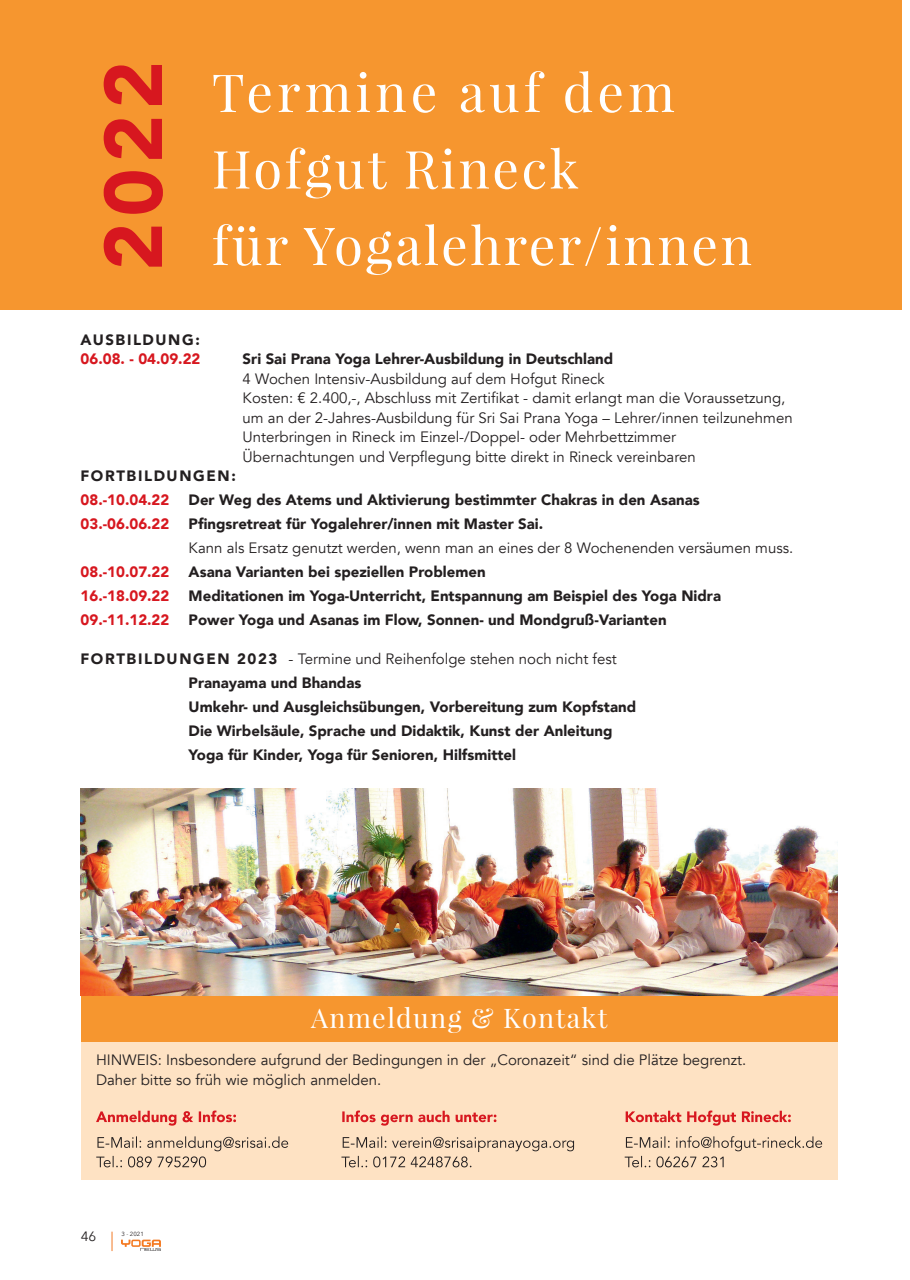
<style>
.page{position:relative;width:910px;height:1280px;background:#fff}
.page>*{position:absolute;margin:0;border:0;box-sizing:border-box;transform-origin:0 0}
.t1{font:900 81px "Avenir";color:#d7171f}
.t2{font:52.5px "Playfair Display";letter-spacing:.05em;color:#fff}
.t3{font:52.5px "Playfair Display";letter-spacing:.08em;color:#fff}
.t4{font:27px "Playfair Display";letter-spacing:.05em;color:#fff}
.t5{font:15px/19.5px "Avenir";color:#231f20}
.t6{font:900 15px "Avenir";color:#231f20}
.t7{font:900 15px "Avenir";color:#d7171f}
.t8{font:900 15px "Avenir";letter-spacing:.105em;color:#231f20}
.t9{font:13.5px "Avenir Next";color:#231f20}
.t10{font:6px "Avenir Next";color:#231f20}
.s1{font-weight:900}
</style>
<div class="page">
<svg style="left:122px;top:1239px;width:8px;height:8px"></svg>
<div style="left:131px;top:1239px;width:10px;height:8px;border:2px solid #f47921"></div>
<svg style="left:140px;top:1239px;width:21px;height:12px"></svg>
<svg style="left:112px;top:1231px;width:1px;height:20px"></svg>
<div style="left:0;top:0;width:901px;height:310px;background:#f6962f"></div>
<div style="left:81px;top:996px;width:756px;height:46px;background:#f6962f"></div>
<div style="left:81px;top:1042px;width:757px;height:137px;background:#fee2c3"></div>
<svg style="left:96px;top:1136px;width:192px;height:31px"></svg>
<svg style="left:96px;top:1110px;width:140px;height:16px"></svg>
<svg style="left:341px;top:1136px;width:233px;height:31px"></svg>
<svg style="left:342px;top:1110px;width:154px;height:16px"></svg>
<svg style="left:626px;top:1110px;width:165px;height:16px"></svg>
<svg style="left:625px;top:1136px;width:197px;height:31px"></svg>
<img style="left:81px;top:788px;width:757px;height:208px">
<p class="t1" style="left:64px;top:271px;width:211px;rotate:-90deg">2022</p>
<p class="t3" style="left:212px;top:60px;width:464px">Termine auf dem</p>
<p class="t2" style="left:212px;top:136px;width:368px">Hofgut Rineck</p>
<p class="t2" style="left:212px;top:213px;width:541px">für Yogalehrer/innen</p>
<p class="t8" style="left:81px;top:326px;width:121px">AUSBILDUNG:</p>
<p class="t7" style="left:81px;top:346px;width:121px">06.08. - 04.09.22</p>
<p class="t6" style="left:243px;top:346px;width:372px">Sri Sai Prana Yoga Lehrer-Ausbildung in Deutschland</p>
<p class="t5" style="left:243px;top:369px;width:364px">4 Wochen Intensiv-Ausbildung auf dem Hofgut Rineck</p>
<p class="t5" style="left:243px;top:388px;width:552px">Kosten: € 2.400,-, Abschluss mit Zertifikat - damit erlangt man die Voraussetzung, um an der 2-Jahres-Ausbildung für Sri Sai Prana Yoga – Lehrer/innen teilzunehmen</p>
<p class="t5" style="left:243px;top:427px;width:435px">Unterbringen in Rineck im Einzel-/Doppel- oder Mehrbettzimmer</p>
<p class="t5" style="left:243px;top:447px;width:455px">Übernachtungen und Verpflegung bitte direkt in Rineck vereinbaren</p>
<p class="t8" style="left:81px;top:463px;width:157px">FORTBILDUNGEN:</p>
<p class="t7" style="left:81px;top:487px;width:90px">08.-10.04.22</p>
<p class="t6" style="left:189px;top:487px;width:513px">Der Weg des Atems und Aktivierung bestimmter Chakras in den Asanas</p>
<p class="t7" style="left:81px;top:511px;width:90px">03.-06.06.22</p>
<p class="t5" style="left:189px;top:512px;width:606px;line-height:24px"><span class="s1">Pfingsretreat für Yogalehrer/innen mit Master Sai.<br></span>Kann als Ersatz genutzt werden, wenn man an eines der 8 Wochenenden versäumen muss.</p>
<p class="t7" style="left:81px;top:559px;width:90px">08.-10.07.22</p>
<p class="t6" style="left:189px;top:559px;width:298px">Asana Varianten bei speziellen Problemen</p>
<p class="t7" style="left:81px;top:583px;width:90px">16.-18.09.22</p>
<p class="t6" style="left:189px;top:583px;width:534px">Meditationen im Yoga-Unterricht, Entspannung am Beispiel des Yoga Nidra</p>
<p class="t7" style="left:81px;top:607px;width:90px">09.-11.12.22</p>
<p class="t6" style="left:189px;top:607px;width:479px">Power Yoga und Asanas im Flow, Sonnen- und Mondgruß-Varianten</p>
<p class="t5" style="left:81px;top:649px;width:538px"><span class="s1">FORTBILDUNGEN 2023</span> - Termine und Reihenfolge stehen noch nicht fest</p>
<p class="t6" style="left:189px;top:670px;width:174px">Pranayama und Bhandas</p>
<p class="t6" style="left:189px;top:694px;width:449px">Umkehr- und Ausgleichsübungen, Vorbereitung zum Kopfstand</p>
<p class="t6" style="left:189px;top:718px;width:425px">Die Wirbelsäule, Sprache und Didaktik, Kunst der Anleitung</p>
<p class="t6" style="left:189px;top:742px;width:329px">Yoga für Kinder, Yoga für Senioren, Hilfsmittel</p>
<p class="t4" style="left:311px;top:1001px;width:298px">Anmeldung &amp; Kontakt</p>
<p class="t5" style="left:96px;top:1051px;width:652px">HINWEIS: Insbesondere aufgrund der Bedingungen in der „Coronazeit“ sind die Plätze begrenzt.</p>
<p class="t5" style="left:96px;top:1070px;width:287px">Daher bitte so früh wie möglich anmelden.</p>
<p class="t9" style="left:81px;top:1225px;width:17px">46</p>
<p class="t10" style="left:122px;top:1229px;width:24px">3 - 2021</p>
</div>
